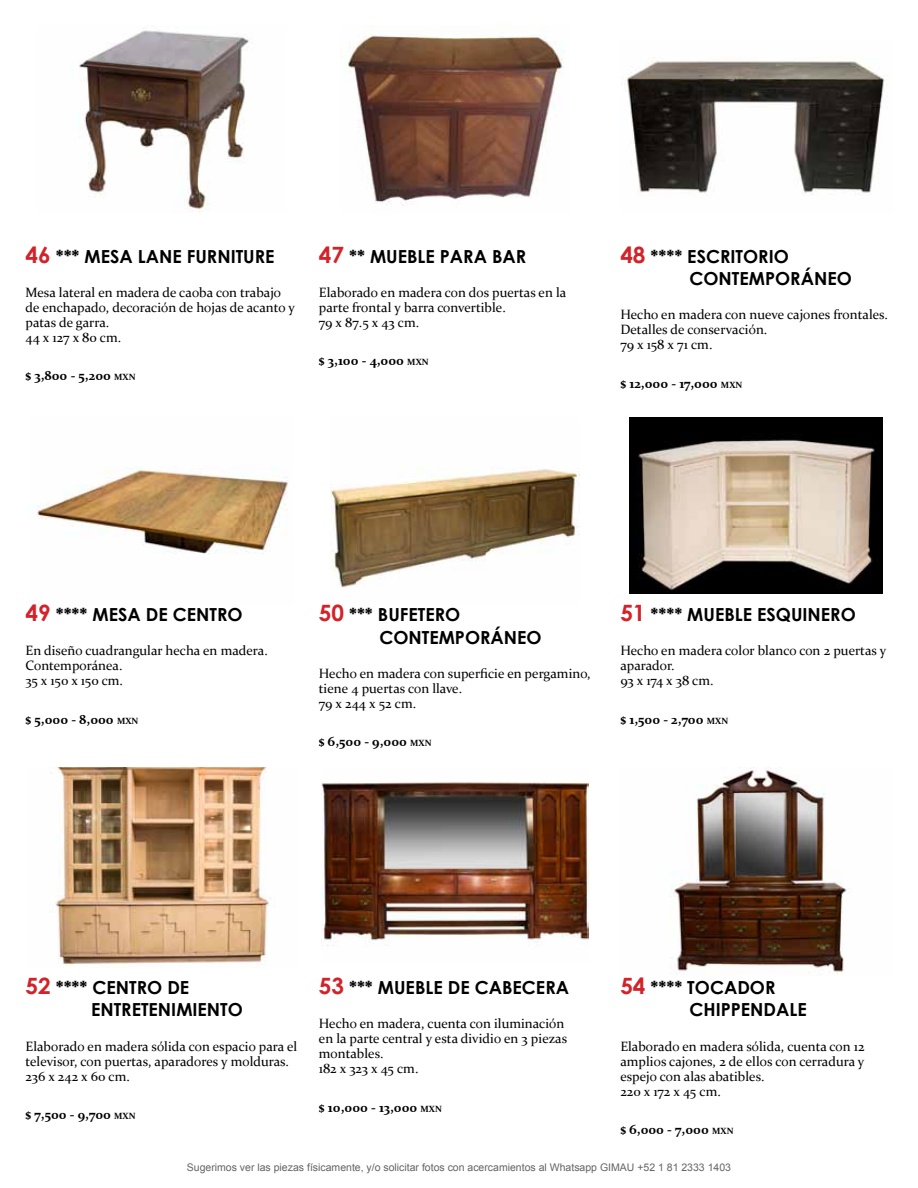
<style>
.page{position:relative;width:918px;height:1188px;background:#fff}
.page>*{position:absolute;margin:0;border:0;box-sizing:border-box;transform-origin:0 0}
.t1{font:700 18px/22.5px "Century Gothic";color:#000}
.t2{font:13.5px/15px "Constantia";color:#000}
.t3{font:700 13.5px "Constantia";color:#000}
.t4{font:10.5px "Arial";color:#636466}
.s1{font-size:22.5px;color:#d2232a}
.s2{font-size:9px}
</style>
<div class="page">
<img style="left:55px;top:767px;width:214px;height:199px">
<img style="left:321px;top:782px;width:268px;height:164px">
<img style="left:671px;top:767px;width:176px;height:208px">
<img style="left:79px;top:30px;width:170px;height:183px">
<img style="left:340px;top:34px;width:223px;height:169px">
<img style="left:627px;top:60px;width:262px;height:135px">
<img style="left:37px;top:467px;width:252px;height:87px">
<img style="left:331px;top:467px;width:248px;height:121px">
<img style="left:629px;top:417px;width:253px;height:177px">
<h1 class="t1" style="left:26px;top:244px;width:251px"><span class="s1">46</span> *** MESA LANE FURNITURE</h1>
<p class="t2" style="left:26px;top:284px;width:271px">Mesa lateral en madera de caoba con trabajo de enchapado, decoración de hojas de acanto y patas de garra.<br>44 x 127 x 80 cm.</p>
<p class="t3" style="left:26px;top:366px;width:112px">$ 3,800 - 5,200 <span class="s2">MXN</span></p>
<h1 class="t1" style="left:319px;top:244px;width:209px"><span class="s1">47</span> ** MUEBLE PARA BAR</h1>
<p class="t2" style="left:319px;top:284px;width:249px">Elaborado en madera con dos puertas en la parte frontal y barra convertible.<br>79 x 87.5 x 43 cm.</p>
<p class="t3" style="left:319px;top:351px;width:111px">$ 3,100 - 4,000 <span class="s2">MXN</span></p>
<h1 class="t1" style="left:689px;top:244px;width:164px;text-indent:-69px"><span class="s1">48</span> **** ESCRITORIO<br>CONTEMPORÁNEO</h1>
<p class="t2" style="left:620px;top:307px;width:269px">Hecho en madera con nueve cajones frontales.<br>Detalles de conservación.<br>79 x 158 x 71 cm.</p>
<p class="t3" style="left:620px;top:374px;width:123px">$ 12,000 - 17,000 <span class="s2">MXN</span></p>
<h1 class="t1" style="left:26px;top:602px;width:219px"><span class="s1">49</span> **** MESA DE CENTRO</h1>
<p class="t2" style="left:26px;top:643px;width:244px">En diseño cuadrangular hecha en madera.<br>Contemporánea.<br>35 x 150 x 150 cm.</p>
<p class="t3" style="left:26px;top:710px;width:114px">$ 5,000 - 8,000 <span class="s2">MXN</span></p>
<h1 class="t1" style="left:379px;top:602px;width:164px;text-indent:-60px"><span class="s1">50</span> *** BUFETERO<br>CONTEMPORÁNEO</h1>
<p class="t2" style="left:319px;top:665px;width:273px">Hecho en madera con superficie en pergamino, tiene 4 puertas con llave.<br>79 x 244 x 52 cm.</p>
<p class="t3" style="left:319px;top:732px;width:114px">$ 6,500 - 9,000 <span class="s2">MXN</span></p>
<h1 class="t1" style="left:620px;top:602px;width:237px"><span class="s1">51</span> **** MUEBLE ESQUINERO</h1>
<p class="t2" style="left:620px;top:643px;width:267px">Hecho en madera color blanco con 2 puertas y aparador.<br>93 x 174 x 38 cm.</p>
<p class="t3" style="left:620px;top:710px;width:109px">$ 1,500 - 2,700 <span class="s2">MXN</span></p>
<h1 class="t1" style="left:91px;top:975px;width:153px;text-indent:-66px"><span class="s1">52</span> **** CENTRO DE<br>ENTRETENIMIENTO</h1>
<p class="t2" style="left:26px;top:1038px;width:273px">Elaborado en madera sólida con espacio para el televisor, con puertas, aparadores y molduras.<br>236 x 242 x 60 cm.</p>
<p class="t3" style="left:26px;top:1105px;width:112px">$ 7,500 - 9,700 <span class="s2">MXN</span></p>
<h1 class="t1" style="left:689px;top:975px;width:119px;text-indent:-69px"><span class="s1">54</span> **** TOCADOR<br>CHIPPENDALE</h1>
<p class="t2" style="left:620px;top:1038px;width:246px">Elaborado en madera sólida, cuenta con 12 amplios cajones, 2 de ellos con cerradura y espejo con alas abatibles.<br>220 x 172 x 45 cm.</p>
<p class="t3" style="left:620px;top:1120px;width:115px">$ 6,000 - 7,000 <span class="s2">MXN</span></p>
<p class="t4" style="left:187px;top:1160px;width:546px">Sugerimos ver las piezas físicamente, y/o solicitar fotos con acercamientos al Whatsapp GIMAU +52 1 81 2333 1403</p>
<h1 class="t1" style="left:319px;top:975px;width:252px"><span class="s1">53</span> *** MUEBLE DE CABECERA</h1>
<p class="t2" style="left:319px;top:1015px;width:250px">Hecho en madera, cuenta con iluminación en la parte central y esta dividio en 3 piezas montables.<br>182 x 323 x 45 cm.</p>
<p class="t3" style="left:319px;top:1098px;width:125px">$ 10,000 - 13,000 <span class="s2">MXN</span></p>
</div>
